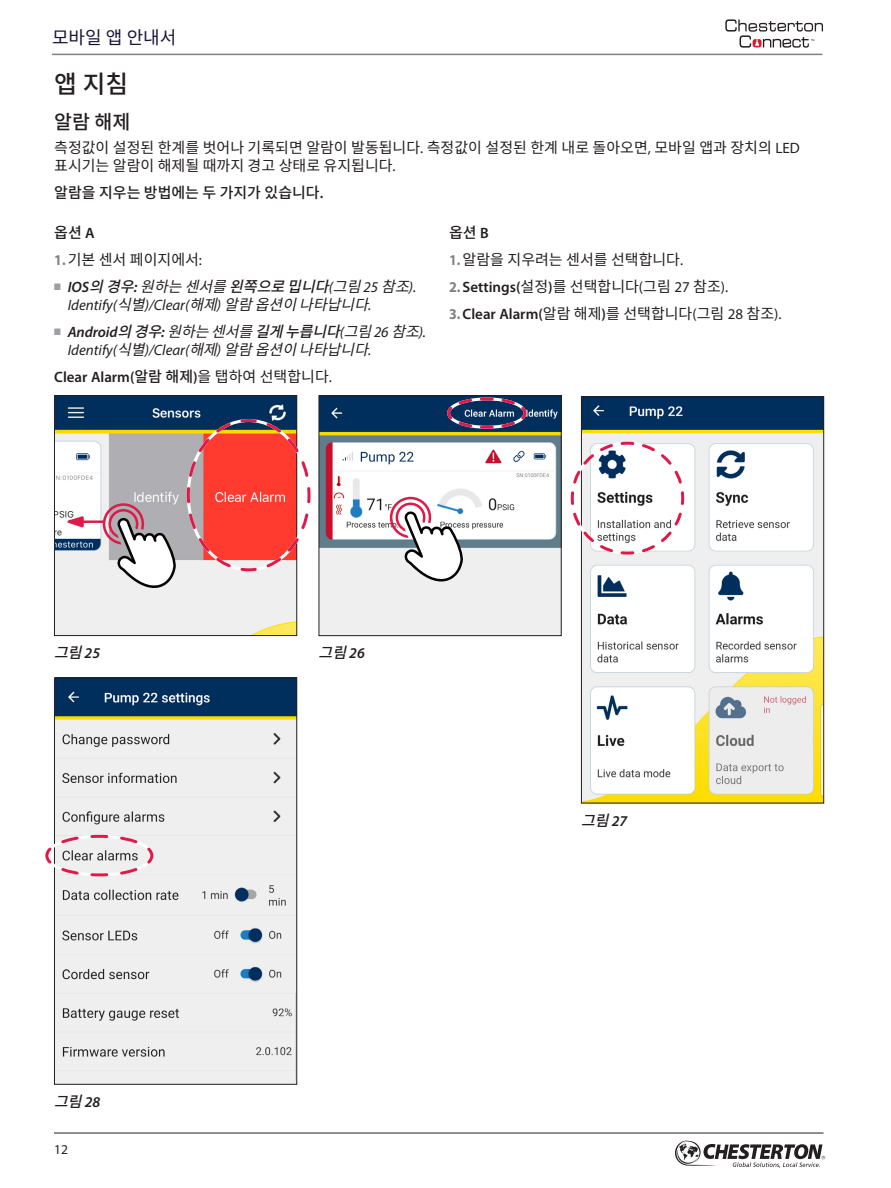
<style>
.page{position:relative;width:891px;height:1188px;background:#fff}
.page>*{position:absolute;margin:0;border:0;box-sizing:border-box;transform-origin:0 0}
.t1{font:500 24.75px "Noto Sans CJ Kkr";color:#231f20}
.t2{font:500 19.5px "Noto Sans CJ Kkr";color:#231f20}
.t3{font:18px "Noto Sans CJ Kkr";color:#181436}
.t4{font:15px/27px "Noto Sans CJ Kkr";color:#231f20}
.t5{font:italic 15px/27px "Myriad Pro";color:#231f20}
.t6{font:italic 500 15px "Noto Sans CJ Kkr";color:#231f20}
.t7{font:italic 15px "Noto Sans CJ Kkr";color:#231f20}
.t8{font:500 15px "Noto Sans CJ Kkr";color:#231f20}
.t9{font:13.5px "Myriad Pro";color:#231f20}
.s1{font-family:"Myriad Pro"}
.s2{font-family:"Myriad Pro";font-weight:600}
.s3{font-weight:500}
.s4{font-family:"Myriad Pro";font-weight:700;color:#808285}
.s5{color:#9d9fa2}
.s6{font-weight:400}
.s7{font-family:"Myriad Pro";font-weight:400}
.s8{font-family:"Noto Sans CJ Kkr"}
.s9{font-weight:600;font-style:normal}
.s10{font-family:"Noto Sans CJ Kkr";font-weight:500;font-style:normal}
.s11{font-family:"Noto Sans CJ Kkr";font-style:normal}
.s12{font-style:normal}
</style>
<div class="page">
<hr style="left:54px;top:1133px;width:770px;height:1px;background:#231f20">
<hr style="left:52px;top:54px;width:770px;height:1px;background:#808285">
<svg style="left:725px;top:19px;width:98px;height:29px"></svg>
<svg style="left:675px;top:1140px;width:150px;height:28px"></svg>
<img style="left:320px;top:397px;width:240px;height:237px">
<div style="left:318px;top:395px;width:244px;height:241px;border:1px solid #231f20"></div>
<img style="left:583px;top:398px;width:239px;height:404px">
<div style="left:581px;top:396px;width:243px;height:408px;border:1px solid #231f20"></div>
<img style="left:56px;top:397px;width:239px;height:237px">
<div style="left:54px;top:395px;width:243px;height:241px;border:1px solid #231f20"></div>
<svg style="left:185px;top:418px;width:126px;height:155px"></svg>
<svg style="left:570px;top:440px;width:116px;height:116px"></svg>
<img style="left:56px;top:680px;width:239px;height:403px">
<div style="left:54px;top:678px;width:243px;height:407px;border:1px solid #231f20"></div>
<svg style="left:390px;top:497px;width:73px;height:85px"></svg>
<svg style="left:103px;top:503px;width:73px;height:85px"></svg>
<hr style="left:71px;top:520px;width:33px;height:3px;background:#dc1b4b">
<svg style="left:67px;top:514px;width:18px;height:16px"></svg>
<svg style="left:446px;top:396px;width:82px;height:34px;background:#3b486f"></svg>
<svg style="left:45px;top:833px;width:110px;height:45px"></svg>
<p class="t3" style="left:52px;top:28px;width:126px">모바일 앱 안내서</p>
<h1 class="t1" style="left:54px;top:70px;width:75px">앱 지침</h1>
<h2 class="t2" style="left:54px;top:111px;width:78px">알람 해제</h2>
<p class="t4" style="left:54px;top:138px;width:747px;line-height:18px">측정값이 설정된 한계를 벗어나 기록되면 알람이 발동됩니다<span class="s1">.</span> 측정값이 설정된 한계 내로 돌아오면<span class="s1">,</span> 모바일 앱과 장치의 <span class="s1">LED </span>표시기는 알람이 해제될 때까지 경고 상태로 유지됩니다<span class="s1">.</span></p>
<p class="t8" style="left:54px;top:184px;width:271px">알람을 지우는 방법에는 두 가지가 있습니다<span class="s2">.</span></p>
<p class="t4" style="left:54px;top:219px;width:149px"><span class="s3">옵션</span> <span class="s2">A<br></span><span class="s4">1.</span>기본 센서 페이지에서<span class="s1">:</span></p>
<p class="t6" style="left:54px;top:278px;width:365px"><span class="s5">■</span> <span class="s2">I OS</span> 의 경우<span class="s2">:</span> <span class="s6">원하는 센서를</span> 왼쪽으로 밉니다<span class="s7">(</span><span class="s6">그림</span><span class="s7">2 5</span> <span class="s6">참조</span><span class="s7">) .</span></p>
<p class="t5" style="left:68px;top:291px;width:311px">Identify(<span class="s8">식별</span>)/Clear(<span class="s8">해제</span>) <span class="s8">알람옵션이나타납니다</span>.</p>
<p class="t7" style="left:54px;top:323px;width:375px"><span class="s5">■</span> <span class="s2">A n dro id</span><span class="s3">의경우</span><span class="s2">:</span> 원하는센서를<span class="s3">길게누릅니다</span><span class="s1">(</span>그림<span class="s1">2 6</span> 참조<span class="s1">) .</span></p>
<p class="t5" style="left:54px;top:336px;width:325px;text-indent:14px">Identify(<span class="s8">식별</span>)/Clear(<span class="s8">해제</span>) <span class="s8">알람옵션이나타납니다</span>.<br><span class="s9">Clear Alarm(</span><span class="s10">알람 해제</span><span class="s9">)</span><span class="s11">을 탭하여 선택합니다</span><span class="s12">.</span></p>
<p class="t4" style="left:449px;top:219px;width:236px"><span class="s3">옵션</span> <span class="s2">B<br></span><span class="s4">1.</span>알람을 지우려는 센서를 선택합니다<span class="s1">.</span></p>
<p class="t4" style="left:449px;top:273px;width:334px"><span class="s4">2.</span> <span class="s2">Settings(</span>설정<span class="s2">)</span>를 선택합니다<span class="s1">(</span>그림 <span class="s1">27</span> 참조<span class="s1">).<br></span><span class="s4">3.</span><span class="s2">Clear Alarm(</span>알람 해제<span class="s2">)</span>를 선택합니다<span class="s1">(</span>그림 <span class="s1">28</span> 참조<span class="s1">).</span></p>
<p class="t6" style="left:54px;top:644px;width:48px">그림<span class="s2">2 5</span></p>
<p class="t6" style="left:319px;top:644px;width:48px">그림<span class="s2">2 6</span></p>
<p class="t6" style="left:54px;top:1094px;width:48px">그림<span class="s2">2 8</span></p>
<p class="t9" style="left:54px;top:1141px;width:15px">12</p>
<p class="t6" style="left:581px;top:812px;width:48px">그림<span class="s2">2 7</span></p>
</div>
